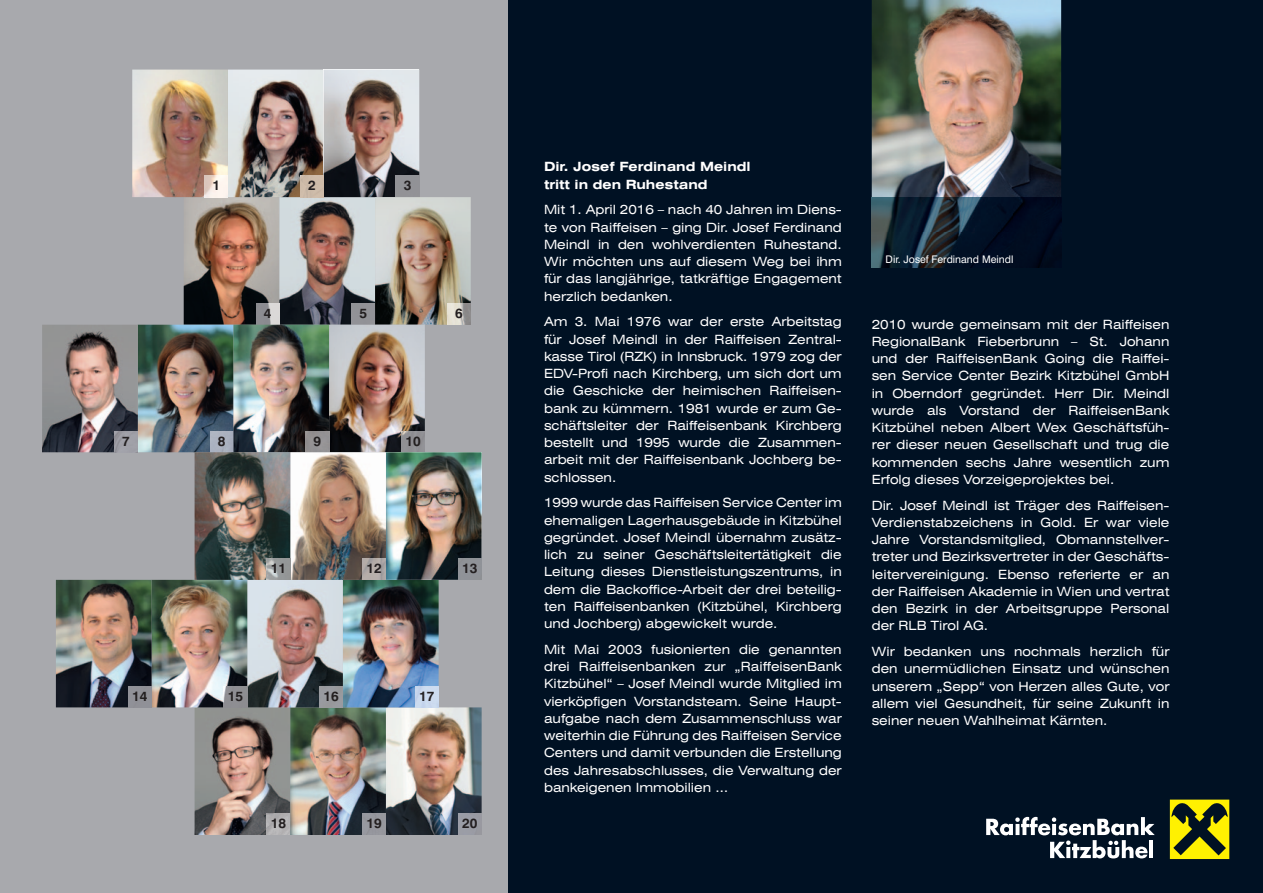
<style>
.page{position:relative;width:1263px;height:893px;background:#a8a9ad}
.page>*{position:absolute;margin:0;border:0;box-sizing:border-box;transform-origin:0 0}
.t1{font:700 13.5px "Swiss 721 BT";color:#231f20}
.t2{font:expanded 12.75px/17.2px "Swiss 721 BT";color:#fff;text-align:justify}
.t3{font:700 expanded 12.75px/17.2px "Swiss 721 BT";color:#fff}
.t4{font:10.5px "Swiss 721 BT";color:#fff}
</style>
<div class="page">
<div style="left:508px;top:0;width:755px;height:893px;background:#001123"></div>
<img style="left:184px;top:197px;width:287px;height:128px">
<img style="left:132px;top:70px;width:192px;height:127px">
<img style="left:324px;top:70px;width:95px;height:127px">
<img style="left:205px;top:176px;width:23px;height:21px">
<img style="left:300px;top:176px;width:24px;height:21px">
<img style="left:396px;top:176px;width:23px;height:21px">
<img style="left:256px;top:303px;width:23px;height:22px">
<img style="left:352px;top:303px;width:23px;height:22px">
<img style="left:447px;top:303px;width:24px;height:22px">
<img style="left:42px;top:325px;width:383px;height:127px">
<img style="left:114px;top:431px;width:24px;height:21px">
<img style="left:210px;top:431px;width:23px;height:21px">
<img style="left:195px;top:707px;width:287px;height:128px">
<img style="left:267px;top:814px;width:23px;height:21px">
<img style="left:363px;top:814px;width:23px;height:21px">
<img style="left:458px;top:814px;width:24px;height:21px">
<img style="left:56px;top:580px;width:383px;height:127px">
<img style="left:224px;top:686px;width:23px;height:21px">
<img style="left:320px;top:686px;width:23px;height:21px">
<img style="left:415px;top:686px;width:24px;height:21px">
<img style="left:128px;top:686px;width:24px;height:21px">
<img style="left:306px;top:431px;width:23px;height:21px">
<img style="left:401px;top:431px;width:24px;height:21px">
<img style="left:195px;top:452px;width:287px;height:128px">
<img style="left:458px;top:559px;width:24px;height:21px">
<img style="left:267px;top:559px;width:23px;height:21px">
<img style="left:363px;top:559px;width:23px;height:21px">
<img style="left:872px;top:0;width:189px;height:198px">
<img style="left:872px;top:198px;width:189px;height:70px">
<svg style="left:1169px;top:799px;width:61px;height:60px"></svg>
<div style="left:1170px;top:800px;width:59px;height:59px;background:#fff101"></div>
<svg style="left:1171px;top:803px;width:57px;height:52px"></svg>
<svg style="left:986px;top:817px;width:169px;height:41px"></svg>
<hr style="left:1149px;top:840px;width:4px;height:18px;background:#fff">
<p class="t1" style="left:212px;top:177px;width:9px">1</p>
<p class="t1" style="left:308px;top:177px;width:9px">2</p>
<p class="t1" style="left:404px;top:177px;width:9px">3</p>
<p class="t1" style="left:264px;top:305px;width:9px">4</p>
<p class="t1" style="left:360px;top:305px;width:9px">5</p>
<p class="t1" style="left:455px;top:305px;width:9px">6</p>
<p class="t1" style="left:122px;top:432px;width:9px">7</p>
<p class="t1" style="left:218px;top:432px;width:9px">8</p>
<p class="t1" style="left:314px;top:432px;width:9px">9</p>
<p class="t1" style="left:405px;top:432px;width:17px">10</p>
<p class="t1" style="left:271px;top:560px;width:17px">11</p>
<p class="t1" style="left:367px;top:560px;width:17px">12</p>
<p class="t1" style="left:462px;top:560px;width:17px">13</p>
<p class="t1" style="left:132px;top:688px;width:17px">14</p>
<p class="t1" style="left:228px;top:688px;width:17px">15</p>
<p class="t1" style="left:324px;top:688px;width:17px">16</p>
<p class="t1" style="left:419px;top:688px;width:17px">17</p>
<p class="t1" style="left:271px;top:815px;width:17px">18</p>
<p class="t1" style="left:367px;top:815px;width:17px">19</p>
<p class="t1" style="left:462px;top:815px;width:17px">20</p>
<p class="t3" style="left:544px;top:158px;width:208px">Dir. Josef Ferdinand Meindl tritt in den Ruhestand</p>
<p class="t2" style="left:544px;top:201px;width:299px">Mit 1. April 2016 – nach 40 Jahren im Diens&shy;te von Raiffeisen – ging Dir. Josef Ferdinand Meindl in den wohlverdienten Ruhestand.<br>Wir möchten uns auf diesem Weg bei ihm für das langjährige, tatkräftige Engagement herzlich bedanken.</p>
<p class="t2" style="left:544px;top:313px;width:299px">Am 3. Mai 1976 war der erste Arbeitstag für Josef Meindl in der Raiffeisen Zentral&shy;kasse Tirol (RZK) in Innsbruck. 1979 zog der EDV-Profi nach Kirchberg, um sich dort um die Geschicke der heimischen Raiffeisen&shy;bank zu kümmern. 1981 wurde er zum Ge&shy;schäftsleiter der Raiffeisenbank Kirchberg bestellt und 1995 wurde die Zusammen&shy;arbeit mit der Raiffeisenbank Jochberg be&shy;schlossen.</p>
<p class="t2" style="left:544px;top:494px;width:299px">1999 wurde das Raiffeisen Service Center im ehemaligen Lagerhausgebäude in Kitzbühel gegründet. Josef Meindl übernahm zusätz&shy;lich zu seiner Geschäftsleitertätigkeit die Leitung dieses Dienstleistungszentrums, in dem die Backoffice-Arbeit der drei beteilig&shy;ten Raiffeisenbanken (Kitzbühel, Kirchberg und Jochberg) abgewickelt wurde.</p>
<p class="t2" style="left:544px;top:641px;width:299px">Mit Mai 2003 fusionierten die genannten drei Raiffeisenbanken zur „RaiffeisenBank Kitzbühel“ – Josef Meindl wurde Mitglied im vierköpfigen Vorstandsteam. Seine Haupt&shy;aufgabe nach dem Zusammenschluss war weiterhin die Führung des Raiffeisen Service Centers und damit verbunden die Erstellung des Jahresabschlusses, die Verwaltung der bankeigenen Immobilien …</p>
<p class="t4" style="left:885px;top:252px;width:129px">Dir. Josef Ferdinand Meindl</p>
<p class="t2" style="left:872px;top:315px;width:299px">2010 wurde gemeinsam mit der Raiffeisen RegionalBank Fieberbrunn – St. Johann und der RaiffeisenBank Going die Raiffei&shy;sen Service Center Bezirk Kitzbühel GmbH in Oberndorf gegründet. Herr Dir. Meindl wurde als Vorstand der RaiffeisenBank Kitzbühel neben Albert Wex Geschäftsfüh&shy;rer dieser neuen Gesellschaft und trug die kommenden sechs Jahre wesentlich zum Erfolg dieses Vorzeigeprojektes bei.</p>
<p class="t2" style="left:872px;top:496px;width:299px">Dir. Josef Meindl ist Träger des Raiffeisen-Verdienstabzeichens in Gold. Er war viele Jahre Vorstandsmitglied, Obmannstellver&shy;treter und Bezirksvertreter in der Geschäfts&shy;leitervereinigung. Ebenso referierte er an der Raiffeisen Akademie in Wien und vertrat den Bezirk in der Arbeitsgruppe Personal der RLB Tirol AG.</p>
<p class="t2" style="left:872px;top:643px;width:299px">Wir bedanken uns nochmals herzlich für den unermüdlichen Einsatz und wünschen unserem „Sepp“ von Herzen alles Gute, vor allem viel Gesundheit, für seine Zukunft in seiner neuen Wahlheimat Kärnten.</p>
</div>
